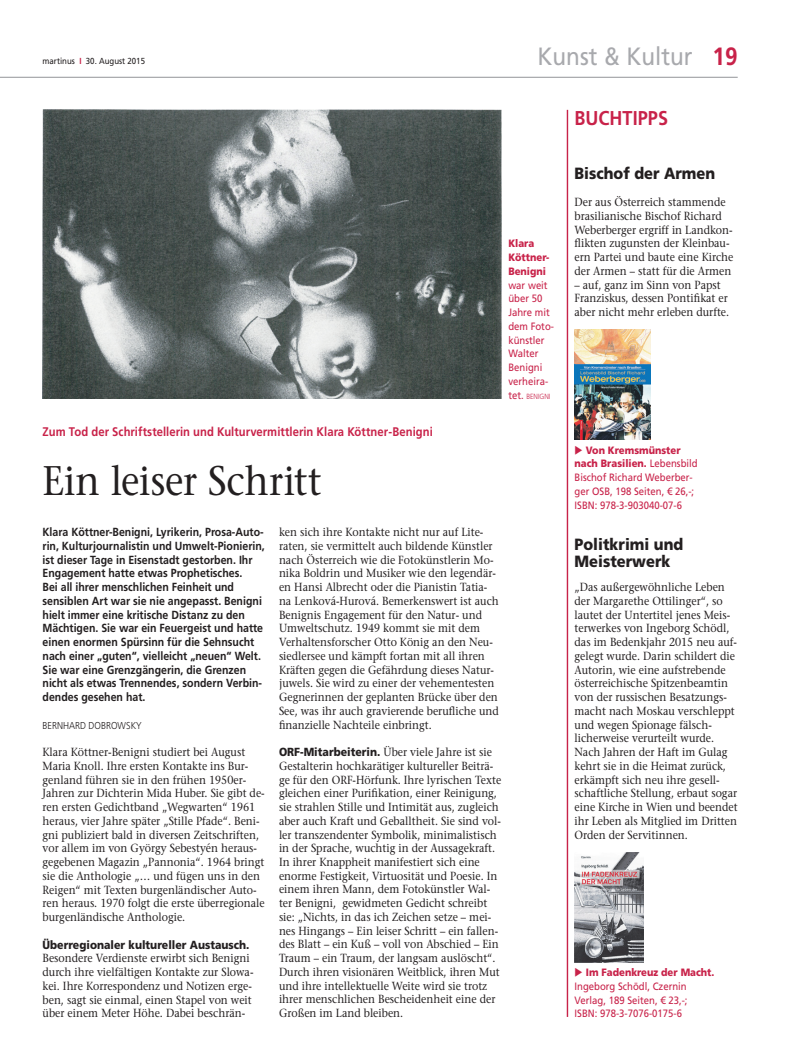
<style>
.page{position:relative;width:798px;height:1063px;background:#fff}
.page>*{position:absolute;margin:0;border:0;box-sizing:border-box;transform-origin:0 0}
.t1{font:500 41.25px "Stone Serif Std";letter-spacing:-.005em;color:#231f20;scale:.9 1}
.t2{font:25px "Frutiger LT Std";color:#a8a9ad;scale:.9 1}
.t3{font:700 20px "Frutiger LT Std";color:#c82249;scale:.9 1}
.t4{font:900 16.25px/17.5px "Frutiger LT Std";color:#231f20;scale:.9 1}
.t5{font:700 12.5px "Frutiger LT Std";letter-spacing:.005em;color:#c82249;scale:.9 1}
.t6{font:500 11.75px/13.8px "Stone Serif Std";color:#231f20;scale:.9 1}
.t7{font:700 11.75px/13.8px "Frutiger LT Std";color:#231f20;scale:.9 1}
.t8{font:900 11.75px "Frutiger LT Std";color:#231f20;scale:.9 1}
.t9{font:10.62px/13.8px "Frutiger LT Std";color:#c82249;scale:.9 1}
.t10{font:900 10.62px/13.8px "Frutiger LT Std";color:#c82249;scale:.9 1}
.t11{font:300 10px "Frutiger LT Std";color:#231f20;scale:.9 1}
.t12{font:8.75px "Frutiger LT Std";color:#231f20;scale:.9 1}
.t13{font:300 7.5px "Frutiger LT Std";color:#c82249;scale:.9 1}
.s1{font-weight:700;color:#c82249}
.s2{font-weight:400;font-size:10.62px}
.s3{font-weight:900}
.s4{font-family:"Frutiger LT Std";font-weight:900}
</style>
<div class="page">
<hr style="left:0;top:77px;width:737px;height:1px;background:#a8a9ad">
<hr style="left:566px;top:110px;width:2px;height:907px;background:#c82249">
<img style="left:43px;top:110px;width:458px;height:289px">
<img style="left:574px;top:330px;width:76px;height:110px">
<img style="left:574px;top:852px;width:69px;height:110px">
<p class="t12" style="left:43px;top:56px;width:115px">martinus <span class="s1">I</span> 30. August 2015</p>
<p class="t5" style="left:43px;top:424px;width:435px">Zum Tod der Schriftstellerin und Kulturvermittlerin Klara Köttner-Benigni</p>
<h1 class="t1" style="left:43px;top:456px;width:311px">Ein leiser Schritt</h1>
<h2 class="t2" style="left:537px;top:41px;width:224px">Kunst &amp; Kultur <span class="s1">19</span></h2>
<p class="t10" style="left:508px;top:237px;width:47px">Klara<br>Köttner-<br>Benigni</p>
<p class="t9" style="left:508px;top:278px;width:52px">war weit über 50<br>Jahre mit dem Foto&shy;künstler<br>Walter<br>Benigni verheira-</p>
<p class="t13" style="left:508px;top:392px;width:48px"><span class="s2">tet.</span> BENIGNI</p>
<h3 class="t3" style="left:574px;top:106px;width:105px">Buchtipps</h3>
<h3 class="t4" style="left:574px;top:164px;width:158px">Bischof der Armen</h3>
<p class="t6" style="left:574px;top:195px;width:178px">Der aus Österreich stammende brasilianische Bischof Richard<br>Weberberger ergriff in Landkon&shy;flikten zugunsten der Kleinbau&shy;ern Partei und baute eine Kirche der Armen – statt für die Armen</p>
<p class="t6" style="left:574px;top:278px;width:173px">– auf, ganz im Sinn von Papst<br>Franziskus, dessen Pontifikat er aber nicht mehr erleben durfte.</p>
<p class="t9" style="left:574px;top:443px;width:138px">◆ <span class="s3">Von Kremsmünster nach Brasilien.</span> Lebensbild<br>Bischof Richard Weberber&shy;ger OSB, 198 Seiten, € 26,-;<br>ISBN: 978-3-903040-07-6</p>
<p class="t7" style="left:43px;top:525px;width:248px">Klara Köttner-Benigni, Lyrikerin, Prosa-Auto&shy;rin, Kulturjournalistin und Umwelt-Pionierin, ist dieser Tage in Eisenstadt gestorben. Ihr Engagement hatte etwas Prophetisches.<br>Bei all ihrer menschlichen Feinheit und sensiblen Art war sie nie angepasst. Benigni hielt immer eine kritische Distanz zu den Mächtigen. Sie war ein Feuergeist und hatte einen enormen Spürsinn für die Sehnsucht nach einer „guten“, vielleicht „neuen“ Welt.<br>Sie war eine Grenzgängerin, die Grenzen nicht als etwas Trennendes, sondern Verbin&shy;dendes gesehen hat.</p>
<p class="t11" style="left:43px;top:719px;width:112px">BERNHARD DOBROWSKY</p>
<p class="t6" style="left:43px;top:745px;width:248px">Klara Köttner-Benigni studiert bei August Maria Knoll. Ihre ersten Kontakte ins Bur&shy;genland führen sie in den frühen 1950er-Jahren zur Dichterin Mida Huber. Sie gibt de&shy;ren ersten Gedichtband „Wegwarten“ 1961 heraus, vier Jahre später „Stille Pfade“. Beni&shy;gni publiziert bald in diversen Zeitschriften, vor allem im von György Sebestyén heraus&shy;gegebenen Magazin „Pannonia“. 1964 bringt sie die Anthologie „… und fügen uns in den Reigen“ mit Texten burgenländischer Auto&shy;ren heraus. 1970 folgt die erste überregionale burgenländische Anthologie.</p>
<p class="t8" style="left:43px;top:937px;width:231px">Überregionaler kultureller Austausch.</p>
<p class="t6" style="left:43px;top:951px;width:236px">Besondere Verdienste erwirbt sich Benigni durch ihre vielfältigen Kontakte zur Slowa&shy;kei. Ihre Korrespondenz und Notizen erge&shy;ben, sagt sie einmal, einen Stapel von weit über einem Meter Höhe. Dabei beschrän-</p>
<p class="t6" style="left:279px;top:525px;width:246px">ken sich ihre Kontakte nicht nur auf Lite&shy;raten, sie vermittelt auch bildende Künstler nach Österreich wie die Fotokünstlerin Mo&shy;nika Boldrin und Musiker wie den legendär&shy;en Hansi Albrecht oder die Pianistin Tatia&shy;na Lenková-Hurová. Bemerkenswert ist auch Benignis Engagement für den Natur- und Umweltschutz. 1949 kommt sie mit dem Verhaltensforscher Otto König an den Neu&shy;siedlersee und kämpft fortan mit all ihren Kräften gegen die Gefährdung dieses Natur&shy;juwels. Sie wird zu einer der vehementesten Gegnerinnen der geplanten Brücke über den See, was ihr auch gravierende berufliche und finanzielle Nachteile einbringt.</p>
<p class="t6" style="left:279px;top:745px;width:248px"><span class="s4">ORF-Mitarbeiterin.</span> Über viele Jahre ist sie Gestalterin hochkarätiger kultureller Beiträ&shy;ge für den ORF-Hörfunk. Ihre lyrischen Texte gleichen einer Purifikation, einer Reinigung, sie strahlen Stille und Intimität aus, zugleich aber auch Kraft und Geballtheit. Sie sind vol&shy;ler transzendenter Symbolik, minimalistisch in der Sprache, wuchtig in der Aussagekraft.<br>In ihrer Knappheit manifestiert sich eine enorme Festigkeit, Virtuosität und Poesie. In einem ihren Mann, dem Fotokünstler Wal&shy;ter Benigni, gewidmeten Gedicht schreibt sie: „Nichts, in das ich Zeichen setze – mei&shy;nes Hingangs – Ein leiser Schritt – ein fallen&shy;des Blatt – ein Kuß – voll von Abschied – Ein Traum – ein Traum, der langsam auslöscht“.<br>Durch ihren visionären Weitblick, ihren Mut und ihre intellektuelle Weite wird sie trotz ihrer menschlichen Bescheidenheit eine der Großen im Land bleiben.</p>
<h3 class="t4" style="left:574px;top:535px;width:122px">Politkrimi und<br>Meisterwerk</h3>
<p class="t6" style="left:574px;top:580px;width:183px">„Das außergewöhnliche Leben der Margarethe Ottilinger“, so lautet der Untertitel jenes Meis&shy;terwerkes von Ingeborg Schödl, das im Bedenkjahr 2015 neu auf&shy;gelegt wurde. Darin schildert die<br>Autorin, wie eine aufstrebende österreichische Spitzenbeamtin von der russischen Besatzungs&shy;macht nach Moskau verschleppt und wegen Spionage fälsch&shy;licherweise verurteilt wurde.<br>Nach Jahren der Haft im Gulag kehrt sie in die Heimat zurück, erkämpft sich neu ihre gesell&shy;schaftliche Stellung, erbaut sogar eine Kirche in Wien und beendet ihr Leben als Mitglied im Dritten<br>Orden der Servitinnen.</p>
<p class="t9" style="left:574px;top:966px;width:157px">◆ <span class="s3">Im Fadenkreuz der Macht.<br></span>Ingeborg Schödl, Czernin<br>Verlag, 189 Seiten, € 23,-;<br>ISBN: 978-3-7076-0175-6</p>
</div>
